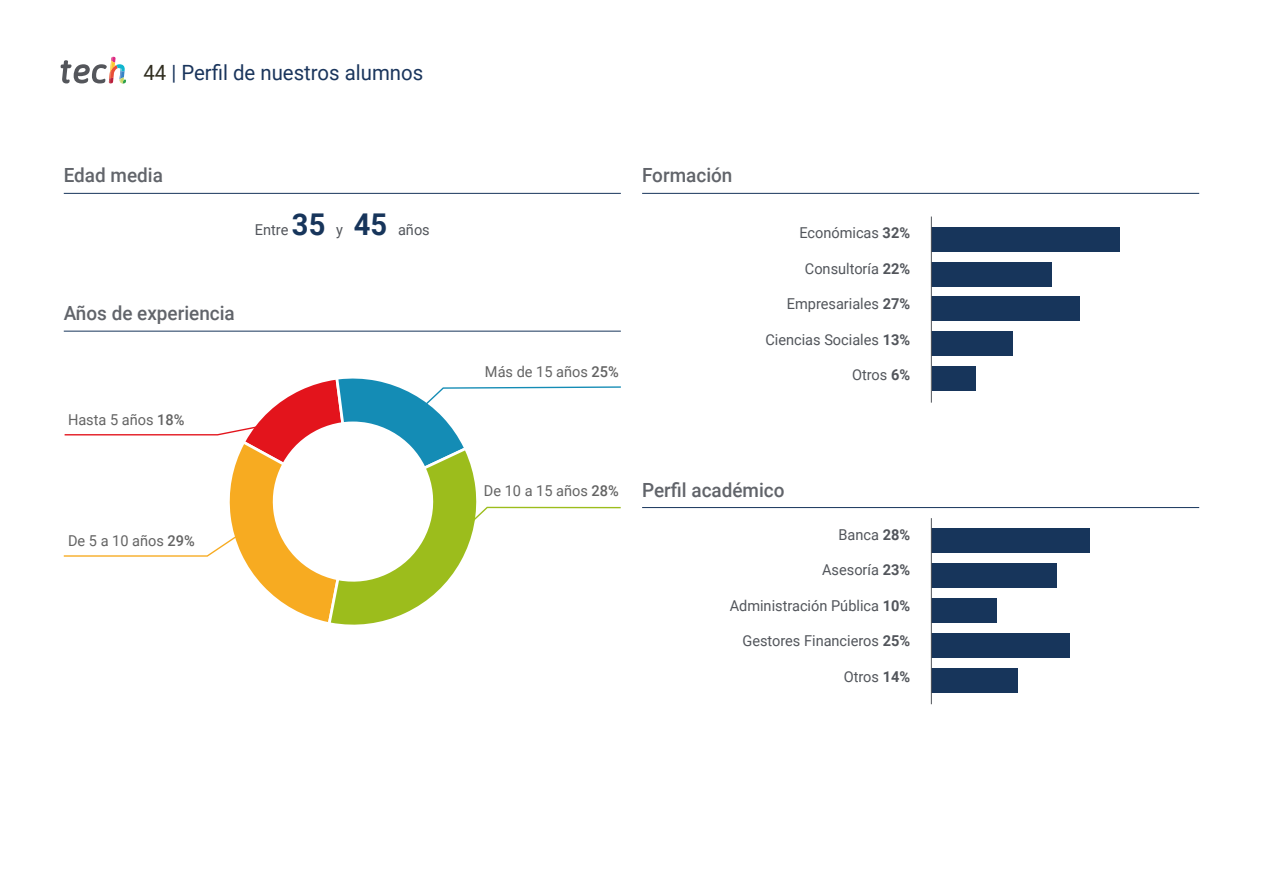
<style>
.page{position:relative;width:1263px;height:893px;background:#fff}
.page>*{position:absolute;margin:0;border:0;box-sizing:border-box;transform-origin:0 0}
.t1{font:21px "Roboto";color:#1a355c}
.t2{font:500 19.5px "Roboto";color:#61646a}
.t3{font:15px "Roboto";color:#52555b}
.t4{font:15px "Roboto";color:#636363}
.s1{color:#312e20}
.s2{font-weight:700;font-size:30px;color:#17355b}
.s3{font-weight:500}
.s4{font-weight:700}
</style>
<div class="page">
<hr style="left:64px;top:193px;width:557px;height:1px;background:#17355b">
<svg style="left:61px;top:57px;width:65px;height:27px"></svg>
<hr style="left:64px;top:331px;width:557px;height:1px;background:#17355b">
<svg style="left:64px;top:378px;width:557px;height:247px"></svg>
<hr style="left:642px;top:193px;width:557px;height:1px;background:#17355b">
<div style="left:931px;top:227px;width:188px;height:25px;background:#17355b"></div>
<div style="left:931px;top:262px;width:121px;height:24px;background:#17355b"></div>
<div style="left:931px;top:296px;width:149px;height:25px;background:#17355b"></div>
<div style="left:931px;top:331px;width:81px;height:25px;background:#17355b"></div>
<div style="left:932px;top:366px;width:43px;height:25px;background:#17355b"></div>
<hr style="left:931px;top:217px;width:1px;height:186px;background:#52555b">
<div style="left:931px;top:563px;width:125px;height:25px;background:#17355b"></div>
<hr style="left:642px;top:507px;width:557px;height:1px;background:#17355b">
<div style="left:931px;top:528px;width:158px;height:25px;background:#17355b"></div>
<div style="left:931px;top:598px;width:66px;height:25px;background:#17355b"></div>
<div style="left:931px;top:633px;width:139px;height:25px;background:#17355b"></div>
<div style="left:931px;top:668px;width:87px;height:24px;background:#17355b"></div>
<hr style="left:931px;top:518px;width:1px;height:186px;background:#52555b">
<h1 class="t1" style="left:144px;top:57px;width:281px"><span class="s1">44</span> | Perfil de nuestros alumnos</h1>
<h2 class="t2" style="left:64px;top:161px;width:101px">Edad media</h2>
<p class="t3" style="left:255px;top:219px;width:176px">Entre <span class="s2">35</span> y <span class="s2">45</span> años</p>
<h2 class="t2" style="left:64px;top:300px;width:173px">Años de experiencia</h2>
<p class="t4" style="left:68px;top:409px;width:118px">Hasta 5 años <span class="s3">18%</span></p>
<p class="t4" style="left:68px;top:530px;width:128px">De 5 a 10 años <span class="s3">29%</span></p>
<h2 class="t2" style="left:642px;top:161px;width:92px">Formación</h2>
<p class="t4" style="left:485px;top:361px;width:135px">Más de 15 años <span class="s3">25%</span></p>
<p class="t3" style="left:799px;top:222px;width:112px">Económicas <span class="s4">32%</span></p>
<p class="t3" style="left:805px;top:258px;width:107px">Consultoría <span class="s4">22%</span></p>
<p class="t3" style="left:787px;top:293px;width:125px">Empresariales <span class="s4">27%</span></p>
<p class="t3" style="left:765px;top:329px;width:146px">Ciencias Sociales <span class="s4">13%</span></p>
<p class="t3" style="left:852px;top:364px;width:60px">Otros <span class="s4">6%</span></p>
<p class="t4" style="left:484px;top:480px;width:136px">De 10 a 15 años <span class="s3">28%</span></p>
<h2 class="t2" style="left:642px;top:476px;width:144px">Perfil académico</h2>
<p class="t3" style="left:838px;top:524px;width:73px">Banca <span class="s4">28%</span></p>
<p class="t3" style="left:822px;top:559px;width:89px">Asesoría <span class="s4">23%</span></p>
<p class="t3" style="left:730px;top:595px;width:182px">Administración Pública <span class="s4">10%</span></p>
<p class="t3" style="left:742px;top:630px;width:169px">Gestores Financieros <span class="s4">25%</span></p>
<p class="t3" style="left:844px;top:666px;width:68px">Otros <span class="s4">14%</span></p>
</div>
